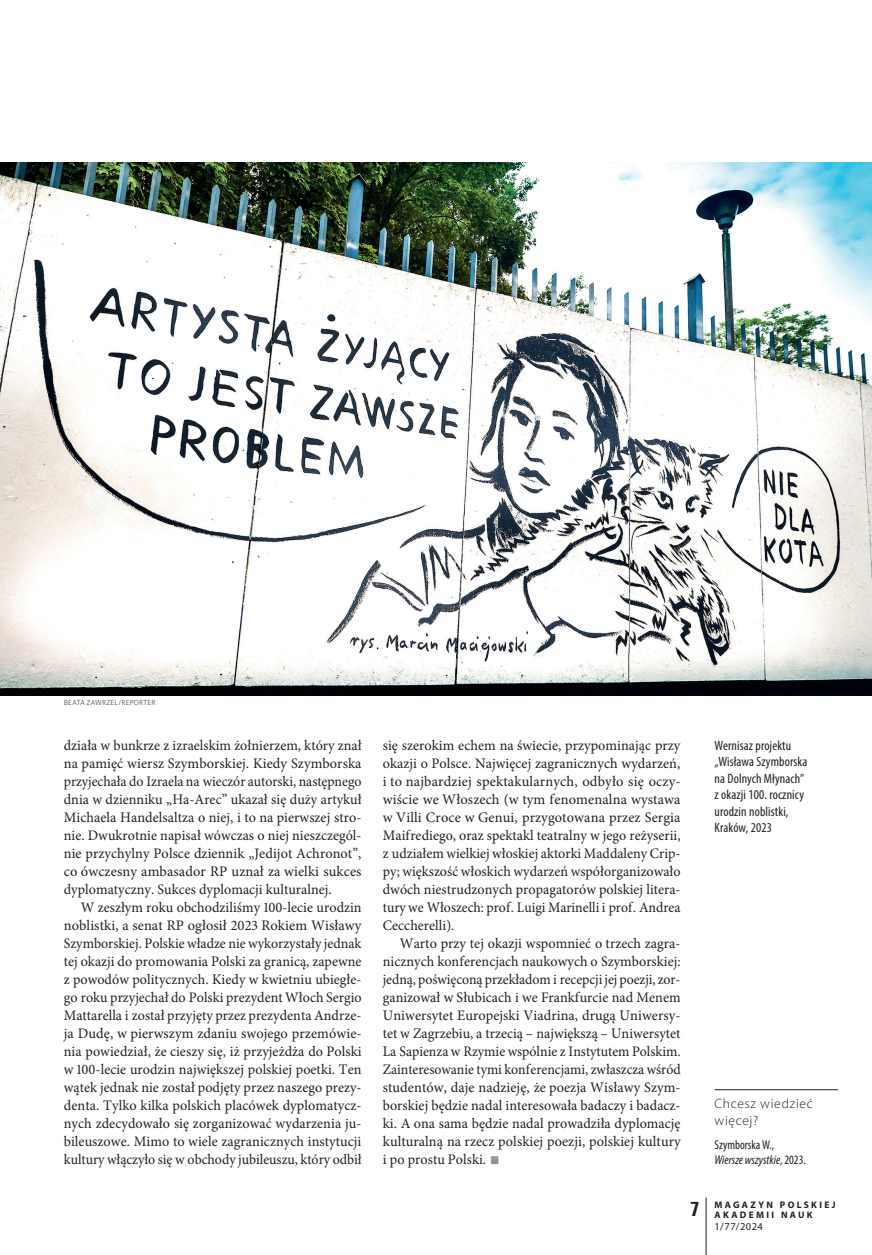
<style>
.page{position:relative;width:872px;height:1255px;background:#fff}
.page>*{position:absolute;margin:0;border:0;box-sizing:border-box;transform-origin:0 0}
.t1{font:14.55px/18px "Minion Pro";letter-spacing:.005em;color:#231f20;text-align:justify}
.t2{font:condensed 13.5px/16.5px "Myriad Pro";letter-spacing:.01em;color:#231f20}
.t3{font:300 13.5px/16.5px "Myriad Pro";letter-spacing:.055em;color:#231f20}
.t4{font:condensed 12.75px/15px "Myriad Pro";color:#231f20}
.t5{font:10.5px "Myriad Pro";letter-spacing:.045em;color:#231f20}
.t6{font:700 9.45px/10.5px "Myriad Pro";letter-spacing:.245em;color:#231f20;text-align:center}
.t7{font:7.5px "Naomi Sans EFN Thin";letter-spacing:.03em;color:#231f20}
.s1{font-size:27px;color:#939598}
.s2{font-style:italic}
.s3{font-family:"Unitus TEE";font-stretch:condensed;font-size:21px}
</style>
<div class="page">
<hr style="left:706px;top:1197px;width:1px;height:57px;background:#231f20">
<hr style="left:714px;top:1089px;width:124px;height:1px;background:#231f20">
<img style="left:0;top:163px;width:872px;height:532px">
<p class="t7" style="left:64px;top:698px;width:93px">BEATA ZAWRZEL/REPORTER</p>
<p class="t1" style="left:64px;top:736px;width:299px">działa w bunkrze z izraelskim żołnierzem, który znał na pamięć wiersz Szymborskiej. Kiedy Szymborska przyjechała do Izraela na wieczór autorski, następnego dnia w dzienniku „Ha-Arec” ukazał się duży artykuł Michaela Handelsaltza o niej, i to na pierwszej stro&shy;nie. Dwukrotnie napisał wówczas o niej nieszczegól&shy;nie przychylny Polsce dziennik „Jedijot Achronot”, co ówczesny ambasador RP uznał za wielki sukces dyplomatyczny. Sukces dyplomacji kulturalnej.</p>
<p class="t1" style="left:64px;top:898px;width:299px;text-indent:17px">W zeszłym roku obchodziliśmy 100-lecie urodzin noblistki, a senat RP ogłosił 2023 Rokiem Wisławy Szymborskiej. Polskie władze nie wykorzystały jednak tej okazji do promowania Polski za granicą, zapewne z powodów politycznych. Kiedy w kwietniu ubiegłe&shy;go roku przyjechał do Polski prezydent Włoch Sergio Mattarella i został przyjęty przez prezydenta Andrze&shy;ja Dudę, w pierwszym zdaniu swojego przemówie&shy;nia powiedział, że cieszy się, iż przyjeżdża do Polski w 100-lecie urodzin największej polskiej poetki. Ten wątek jednak nie został podjęty przez naszego prezy&shy;denta. Tylko kilka polskich placówek dyplomatycz&shy;nych zdecydowało się zorganizować wydarzenia ju&shy;bileuszowe. Mimo to wiele zagranicznych instytucji kultury włączyło się w obchody jubileuszu, który odbił</p>
<p class="t1" style="left:383px;top:736px;width:299px">się szerokim echem na świecie, przypominając przy okazji o Polsce. Najwięcej zagranicznych wydarzeń, i to najbardziej spektakularnych, odbyło się oczy&shy;wiście we Włoszech (w tym fenomenalna wystawa w Villi Croce w Genui, przygotowana przez Sergia Maifrediego, oraz spektakl teatralny w jego reżyserii, z udziałem wielkiej włoskiej aktorki Maddaleny Crip&shy;py; większość włoskich wydarzeń współorganizowało dwóch niestrudzonych propagatorów polskiej litera&shy;tury we Włoszech: prof. Luigi Marinelli i prof. Andrea Ceccherelli).</p>
<p class="t1" style="left:383px;top:934px;width:299px;text-indent:17px">Warto przy tej okazji wspomnieć o trzech zagra&shy;nicznych konferencjach naukowych o Szymborskiej: jedną, poświęconą przekładom i recepcji jej poezji, zor&shy;ganizował w Słubicach i we Frankfurcie nad Menem Uniwersytet Europejski Viadrina, drugą Uniwersy&shy;tet w Zagrzebiu, a trzecią – największą – Uniwersytet La Sapienza w Rzymie wspólnie z Instytutem Polskim.<br>Zainteresowanie tymi konferencjami, zwłaszcza wśród studentów, daje nadzieję, że poezja Wisławy Szym&shy;borskiej będzie nadal interesowała badaczy i badacz&shy;ki. A ona sama będzie nadal prowadziła dyplomację kulturalną na rzecz polskiej poezji, polskiej kultury i po prostu Polski. <span class="s1">■</span></p>
<p class="t2" style="left:714px;top:737px;width:94px">Wernisaz projektu „Wisława Szymborska na Dolnych Młynach” z okazji 100. rocznicy urodzin noblistki,<br>Kraków, 2023</p>
<p class="t3" style="left:714px;top:1095px;width:100px">Chcesz wiedzieć więcej?</p>
<p class="t4" style="left:714px;top:1137px;width:93px">Szymborska W.,<br><span class="s2">Wiersze wszystkie</span>, 2023.</p>
<p class="t6" style="left:690px;top:1198px;width:147px"><span class="s3">7</span> MAGAZYN POLSKIEJ<br>AKADEMII NAUK</p>
<p class="t5" style="left:714px;top:1220px;width:50px">1/77/2024</p>
</div>
